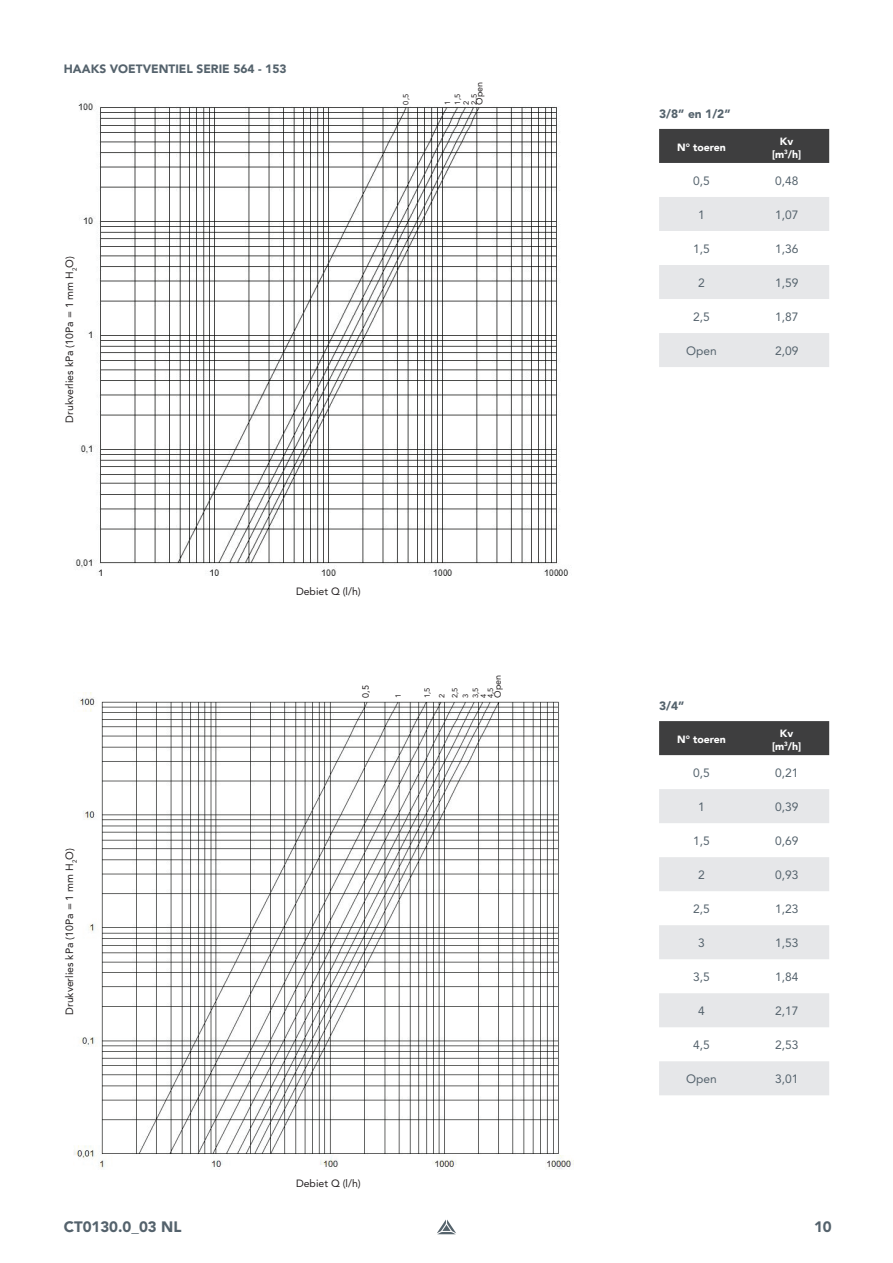
<style>
.page{position:relative;width:893px;height:1263px;background:#fff}
.page>*{position:absolute;margin:0;border:0;box-sizing:border-box;transform-origin:0 0}
.t1{font:900 15px "Avenir LT Pro";color:#54626c}
.t2{font:12px "Avenir LT Pro";color:#54626c}
.t3{font:900 12px "Avenir LT Pro";color:#54626c}
.t4{font:10.5px "Avenir LT Pro";color:#231f20}
.t5{font:900 10.5px/12.6px "Avenir";color:#fff;text-align:center}
.t6{font:9px "Avenir LT Pro";color:#231f20}
.t7{font:7.5px/9.9px "Avenir LT Pro";color:#231f20}
.t8{font:6.15px "Avenir LT Pro";color:#231f20}
</style>
<div class="page">
<svg style="left:437px;top:1219px;width:19px;height:15px"></svg>
<img style="left:75px;top:101px;width:494px;height:475px">
<img style="left:74px;top:693px;width:498px;height:476px">
<div style="left:659px;top:129px;width:170px;height:34px;background:#3e3e3f"></div>
<svg style="left:659px;top:197px;width:170px;height:170px"></svg>
<div style="left:659px;top:721px;width:170px;height:34px;background:#3e3e3f"></div>
<svg style="left:659px;top:789px;width:170px;height:306px;fill:#e6e7e9"></svg>
<div style="left:402px;top:61px;width:7px;height:44px;background:#fff"></div>
<div style="left:362px;top:654px;width:7px;height:44px;background:#fff"></div>
<div style="left:443px;top:61px;width:7px;height:44px;background:#fff"></div>
<div style="left:453px;top:61px;width:7px;height:44px;background:#fff"></div>
<div style="left:462px;top:61px;width:7px;height:44px;background:#fff"></div>
<div style="left:394px;top:654px;width:7px;height:44px;background:#fff"></div>
<div style="left:423px;top:654px;width:7px;height:44px;background:#fff"></div>
<div style="left:438px;top:654px;width:6px;height:44px;background:#fff"></div>
<div style="left:461px;top:654px;width:7px;height:44px;background:#fff"></div>
<div style="left:494px;top:654px;width:7px;height:44px;background:#fff"></div>
<p class="t3" style="left:64px;top:62px;width:224px">HAAKS VOETVENTIEL SERIE 564 - 153</p>
<p class="t4" style="left:63px;top:423px;width:168px;rotate:-90deg">Drukverlies kPa (10Pa = 1 mm H O)</p>
<p class="t8" style="left:71px;top:271px;width:5px;rotate:-90deg">2</p>
<p class="t7" style="left:401px;top:105px;width:12px;rotate:-90deg">0,5</p>
<p class="t6" style="left:474px;top:105px;width:25px;rotate:-90deg">Open</p>
<p class="t7" style="left:469px;top:105px;width:12px;rotate:-90deg">2,5</p>
<p class="t7" style="left:442px;top:105px;width:12px;rotate:-90deg">1<br>1,5</p>
<p class="t7" style="left:461px;top:105px;width:6px;rotate:-90deg">2</p>
<p class="t4" style="left:63px;top:1015px;width:168px;rotate:-90deg">Drukverlies kPa (10Pa = 1 mm H O)</p>
<p class="t8" style="left:71px;top:863px;width:5px;rotate:-90deg">2</p>
<p class="t4" style="left:296px;top:584px;width:66px">Debiet Q (l/h)</p>
<p class="t6" style="left:360px;top:698px;width:14px;rotate:-90deg">0,5</p>
<p class="t6" style="left:492px;top:698px;width:25px;rotate:-90deg">Open</p>
<p class="t7" style="left:393px;top:698px;width:6px;rotate:-90deg">1</p>
<p class="t7" style="left:420px;top:698px;width:12px;line-height:14.7px;rotate:-90deg">1,5<br>2</p>
<p class="t7" style="left:450px;top:698px;width:12px;line-height:10.6px;rotate:-90deg">2,5<br>3</p>
<p class="t7" style="left:471px;top:698px;width:12px;line-height:8.2px;rotate:-90deg">3,5<br>4</p>
<p class="t7" style="left:485px;top:698px;width:12px;rotate:-90deg">4,5</p>
<p class="t4" style="left:296px;top:1176px;width:66px">Debiet Q (l/h)</p>
<p class="t3" style="left:659px;top:107px;width:73px">3/8” en 1/2”</p>
<p class="t5" style="left:677px;top:141px;width:50px">N° toeren</p>
<p class="t5" style="left:772px;top:135px;width:31px">Kv [m<sup>3</sup>/h]</p>
<p class="t2" style="left:693px;top:173px;width:18px">0,5</p>
<p class="t2" style="left:775px;top:173px;width:25px">0,48</p>
<p class="t2" style="left:698px;top:207px;width:8px">1</p>
<p class="t2" style="left:775px;top:207px;width:25px">1,07</p>
<p class="t2" style="left:693px;top:241px;width:18px">1,5</p>
<p class="t2" style="left:775px;top:241px;width:25px">1,36</p>
<p class="t2" style="left:698px;top:275px;width:8px">2</p>
<p class="t2" style="left:775px;top:275px;width:25px">1,59</p>
<p class="t2" style="left:693px;top:309px;width:18px">2,5</p>
<p class="t2" style="left:775px;top:309px;width:25px">1,87</p>
<p class="t2" style="left:686px;top:343px;width:32px">Open</p>
<p class="t2" style="left:775px;top:343px;width:25px">2,09</p>
<p class="t3" style="left:659px;top:699px;width:27px">3/4”</p>
<p class="t5" style="left:677px;top:733px;width:50px">N° toeren</p>
<p class="t5" style="left:772px;top:727px;width:31px">Kv [m<sup>3</sup>/h]</p>
<p class="t2" style="left:693px;top:765px;width:18px">0,5</p>
<p class="t2" style="left:775px;top:765px;width:25px">0,21</p>
<p class="t2" style="left:698px;top:799px;width:8px">1</p>
<p class="t2" style="left:775px;top:799px;width:25px">0,39</p>
<p class="t2" style="left:693px;top:833px;width:18px">1,5</p>
<p class="t2" style="left:775px;top:833px;width:25px">0,69</p>
<p class="t2" style="left:698px;top:867px;width:8px">2</p>
<p class="t2" style="left:775px;top:867px;width:25px">0,93</p>
<p class="t2" style="left:693px;top:901px;width:18px">2,5</p>
<p class="t2" style="left:775px;top:901px;width:25px">1,23</p>
<p class="t2" style="left:698px;top:935px;width:8px">3</p>
<p class="t2" style="left:775px;top:935px;width:25px">1,53</p>
<p class="t2" style="left:693px;top:969px;width:18px">3,5</p>
<p class="t2" style="left:775px;top:969px;width:25px">1,84</p>
<p class="t2" style="left:698px;top:1003px;width:8px">4</p>
<p class="t2" style="left:775px;top:1003px;width:25px">2,17</p>
<p class="t2" style="left:693px;top:1037px;width:18px">4,5</p>
<p class="t2" style="left:775px;top:1037px;width:25px">2,53</p>
<p class="t2" style="left:686px;top:1071px;width:32px">Open</p>
<p class="t2" style="left:775px;top:1071px;width:25px">3,01</p>
<p class="t1" style="left:64px;top:1218px;width:119px">CT0130.0_03 NL</p>
<p class="t1" style="left:814px;top:1218px;width:19px">10</p>
</div>
